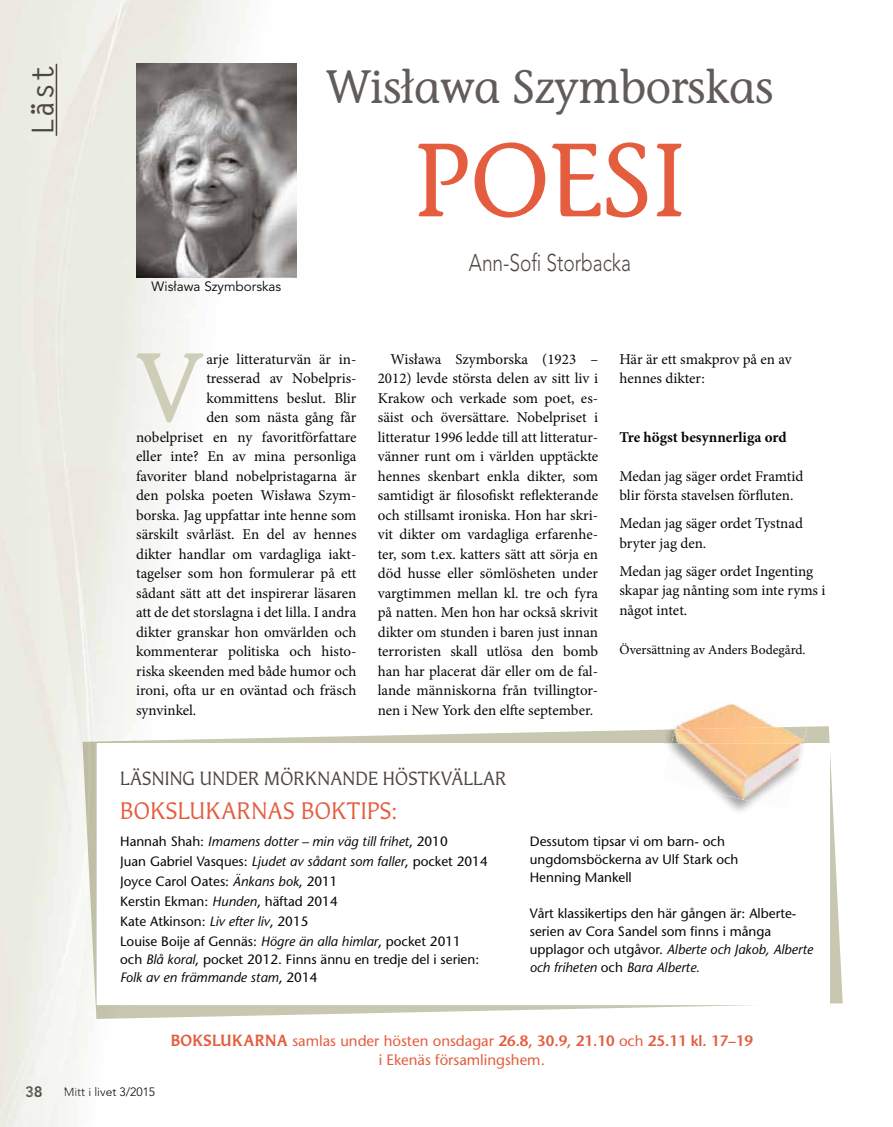
<style>
.page{position:relative;width:893px;height:1127px;background:#fff}
.page>*{position:absolute;margin:0;border:0;box-sizing:border-box;transform-origin:0 0}
.t1{font:103.8px "Stone Informal";color:#e55d3f;scale:.95 1}
.t2{font:98.55px "Stone Informal";color:#cecdb8}
.t3{font:46.65px "Stone Informal";letter-spacing:-.01em;color:#615c59;scale:.95 1}
.t4{font:700 30px "Letter Gothic Std";color:#4e4741}
.t5{font:300 24px "Avenir";color:#4e4741;scale:.8 1}
.t6{font:22.5px "Martti";letter-spacing:.025em;color:#e55d3f}
.t7{font:18px "Martti";letter-spacing:.015em;color:#4e4741}
.t8{font:15px/19.5px "Minion Pro";color:#040809}
.t9{font:15px/19.5px "Stone Sans";color:#e55d3f;text-align:center}
.t10{font:700 15px "Minion Pro";color:#040809}
.t11{font:800 15px "Avenir";color:#040809}
.t12{font:13.5px/18px "Stone Sans";color:#040809}
.t13{font:13.5px "Minion Pro";color:#040809}
.t14{font:13.5px "Avenir";color:#040809}
.t15{font:300 12px "Avenir";color:#010202}
.s1{font-style:italic}
.s2{font-family:"Martti";font-weight:700;font-size:15.3px}
.s3{font-weight:600}
.s4{color:#2d2e2a}
.s5{color:#252420}
.s6{color:#1c1c19}
.s7{color:#161615}
.s8{color:#101110}
.s9{color:#070808}
</style>
<div class="page">
<img style="left:1px;top:0;width:296px;height:751px">
<hr style="left:56px;top:64px;width:1px;height:72px;background:#4e4741">
<img style="left:82px;top:729px;width:52px;height:290px">
<img style="left:134px;top:729px;width:530px;height:14px">
<div style="left:97px;top:743px;width:732px;height:262px;background:#fff"></div>
<img style="left:136px;top:64px;width:161px;height:214px">
<svg style="left:806px;top:726px;width:37px;height:277px"></svg>
<img style="left:675px;top:704px;width:131px;height:23px">
<img style="left:671px;top:727px;width:135px;height:16px">
<img style="left:664px;top:743px;width:139px;height:67px">
<h3 class="t4" style="left:31px;top:136px;width:73px;rotate:-90deg">Läst</h3>
<h3 class="t3" style="left:326px;top:68px;width:472px">Wisława Szymborskas</h3>
<h1 class="t1" style="left:413px;top:139px;width:289px">POESI</h1>
<p class="t14" style="left:152px;top:281px;width:131px">Wisława Szymborskas</p>
<h3 class="t5" style="left:469px;top:253px;width:204px">Ann-Sofi Storbacka</h3>
<h2 class="t2" style="left:136px;top:349px;width:69px">V</h2>
<p class="t8" style="left:206px;top:351px;width:152px">arje litteraturvän är in-</p>
<p class="t8" style="left:206px;top:370px;width:152px">tresserad av Nobelpris-</p>
<p class="t8" style="left:206px;top:390px;width:152px">kommittens beslut. Blir</p>
<p class="t8" style="left:206px;top:409px;width:152px">den som nästa gång får</p>
<p class="t8" style="left:136px;top:429px;width:222px">nobelpriset en ny favoritförfattare</p>
<p class="t8" style="left:136px;top:448px;width:222px">eller inte? En av mina personliga</p>
<p class="t8" style="left:136px;top:468px;width:222px">favoriter bland nobelpristagarna är</p>
<p class="t8" style="left:136px;top:487px;width:222px">den polska poeten Wisława Szym-</p>
<p class="t8" style="left:136px;top:507px;width:222px">borska. Jag uppfattar inte henne som</p>
<p class="t8" style="left:136px;top:526px;width:222px">särskilt svårläst. En del av hennes</p>
<p class="t8" style="left:136px;top:546px;width:222px">dikter handlar om vardagliga iakt-</p>
<p class="t8" style="left:136px;top:565px;width:222px">tagelser som hon formulerar på ett</p>
<p class="t8" style="left:136px;top:585px;width:222px">sådant sätt att det inspirerar läsaren</p>
<p class="t8" style="left:136px;top:604px;width:222px">att de det storslagna i det lilla. I andra</p>
<p class="t8" style="left:136px;top:624px;width:222px">dikter granskar hon omvärlden och</p>
<p class="t8" style="left:136px;top:643px;width:222px">kommenterar politiska och histo-</p>
<p class="t8" style="left:136px;top:663px;width:222px">riska skeenden med både humor och</p>
<p class="t8" style="left:136px;top:682px;width:222px">ironi, ofta ur en oväntad och fräsch</p>
<p class="t8" style="left:136px;top:702px;width:62px">synvinkel.</p>
<p class="t8" style="left:378px;top:351px;width:222px;text-align:justify;text-indent:13px">Wisława Szymborska (1923 – 2012) levde största delen av sitt liv i Krakow och verkade som poet, es&shy;säist och översättare. Nobelpriset i litteratur 1996 ledde till att litteratur&shy;vänner runt om i världen upptäckte hennes skenbart enkla dikter, som samtidigt är filosofiskt reflekterande och stillsamt ironiska. Hon har skri&shy;vit dikter om vardagliga erfarenhe&shy;ter, som t.ex. katters sätt att sörja en död husse eller sömlösheten under vargtimmen mellan kl. tre och fyra på natten. Men hon har också skrivit dikter om stunden i baren just innan terroristen skall utlösa den bomb han har placerat där eller om de fal&shy;lande människorna från tvillingtor&shy;nen i New York den elfte september.</p>
<p class="t8" style="left:619px;top:351px;width:174px">Här är ett smakprov på en av hennes dikter:</p>
<p class="t10" style="left:619px;top:431px;width:169px">Tre högst besynnerliga ord</p>
<p class="t8" style="left:619px;top:468px;width:186px">Medan jag säger ordet Framtid blir första stavelsen förfluten.</p>
<p class="t8" style="left:619px;top:515px;width:185px">Medan jag säger ordet Tystnad bryter jag den.</p>
<p class="t8" style="left:619px;top:563px;width:208px">Medan jag säger ordet Ingenting skapar jag nånting som inte ryms i något intet.</p>
<p class="t13" style="left:619px;top:644px;width:188px">Översättning av Anders Bodegård.</p>
<p class="t7" style="left:120px;top:768px;width:388px">LÄSNING UNDER MÖRKNANDE HÖSTKVÄLLAR</p>
<h3 class="t6" style="left:120px;top:798px;width:278px">BOKSLUKARNAS BOKTIPS:</h3>
<p class="t12" style="left:120px;top:832px;width:369px;line-height:20.1px">Hannah Shah: <span class="s1">Imamens dotter – min väg till frihet</span>, 2010<br>Juan Gabriel Vasques: <span class="s1">Ljudet av sådant som faller</span>, pocket 2014<br>Joyce Carol Oates: <span class="s1">Änkans bok</span>, 2011<br>Kerstin Ekman: <span class="s1">Hunden</span>, häftad 2014<br>Kate Atkinson: <span class="s1">Liv efter liv</span>, 2015<br>Louise Boije af Gennäs: <span class="s1">Högre än alla himlar</span>, pocket 2011</p>
<p class="t12" style="left:120px;top:952px;width:361px">och <span class="s1">Blå koral</span>, pocket 2012. Finns ännu en tredje del i serien:<br><span class="s1">Folk av en främmande stam</span>, 2014</p>
<p class="t12" style="left:530px;top:833px;width:210px">Dessutom tipsar vi om barn- och ungdomsböckerna av Ulf Stark och<br>Henning Mankell</p>
<p class="t12" style="left:530px;top:905px;width:285px">Vårt klassikertips den här gången är: Alberte&shy;serien av Cora Sandel som finns i många upplagor och utgåvor. <span class="s1">Alberte och Jakob, Alberte och friheten</span> och <span class="s1">Bara Alberte.</span></p>
<p class="t9" style="left:171px;top:1032px;width:584px"><span class="s2">BOKSLUKARNA</span> samlas under hösten onsdagar <span class="s3">26.8, 30.9, 21.10</span> och <span class="s3">25.11 kl. 17–19 </span>i Ekenäs församlingshem.</p>
<p class="t11" style="left:25px;top:1085px;width:19px">38</p>
<p class="t15" style="left:64px;top:1087px;width:93px"><span class="s4">M</span><span class="s5">it</span><span class="s6">t</span> <span class="s7">i</span> <span class="s8">li</span><span class="s9">ve</span>t 3/2015</p>
</div>
